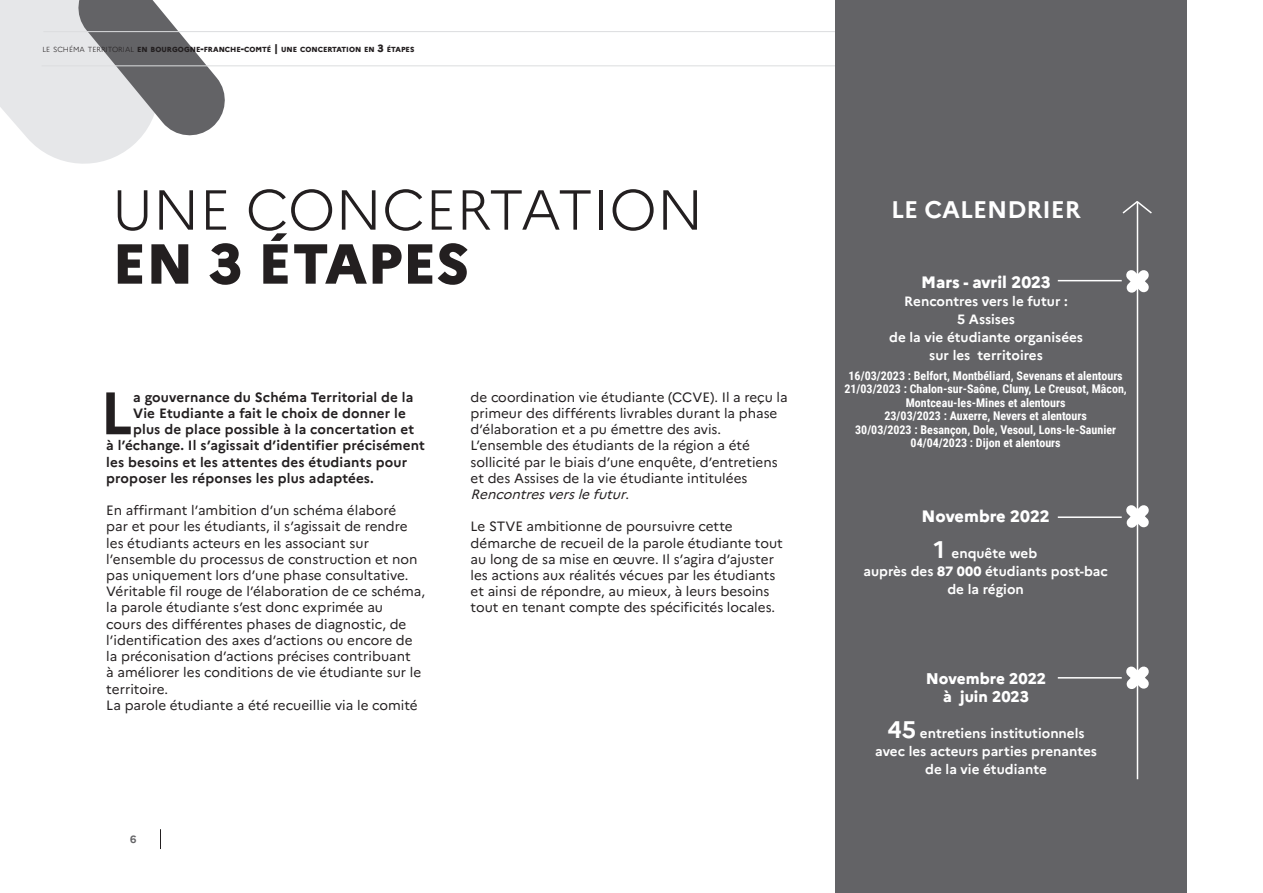
<style>
.page{position:relative;width:1263px;height:893px;background:#fff}
.page>*{position:absolute;margin:0;border:0;box-sizing:border-box;transform-origin:0 0}
.t1{font:700 59.85px "Marianne";color:#231f20}
.t2{font:300 56.25px "Marianne";color:#231f20}
.t3{font:800 56.25px "Marianne";color:#231f20}
.t4{font:700 24px "Marianne";color:#fff}
.t5{font:800 16.5px "Marianne";color:#fff}
.t6{font:800 15.45px/18px "Marianne";color:#fff;text-align:center}
.t7{font:13.5px/16.2px "Marianne";color:#231f20}
.t8{font:700 13.5px "Marianne";letter-spacing:.01em;color:#231f20}
.t9{font:700 13.5px/18px "Marianne";color:#fff;text-align:center}
.t10{font:700 12px/13.5px "Roboto Condensed";color:#fff;text-align:center}
.t11{font:700 10.5px "Marianne";color:#636366}
.t12{font:800 7.35px "Marianne";color:#231f20}
.s1{font-weight:300}
.s2{font-size:10.5px}
.s3{font-style:italic}
.s4{font-size:24px}
.s5{font-weight:800}
</style>
<div class="page">
<svg style="left:0;top:0;width:229px;height:164px"></svg>
<hr style="left:43px;top:31px;width:1049px;height:1px;background:#dcdddf">
<hr style="left:42px;top:66px;width:1050px;height:1px;background:#dcdddf">
<div style="left:835px;top:0;width:351px;height:893px;background:#636366"></div>
<svg style="left:1122px;top:201px;width:30px;height:14px"></svg>
<hr style="left:1058px;top:280px;width:64px;height:1px;background:#fff">
<hr style="left:1058px;top:516px;width:64px;height:2px;background:#fff">
<hr style="left:1058px;top:677px;width:64px;height:2px;background:#fff">
<svg style="left:160px;top:829px;width:1px;height:20px"></svg>
<hr style="left:1137px;top:202px;width:1px;height:577px;background:#fff">
<svg style="left:1126px;top:270px;width:23px;height:23px"></svg>
<svg style="left:1126px;top:505px;width:23px;height:23px"></svg>
<svg style="left:1126px;top:666px;width:23px;height:24px"></svg>
<p class="t12" style="left:43px;top:45px;width:373px"><span class="s1">LE SCHÉMA TERRITORIAL</span> EN BOURGOGNE<span class="s2">-</span>FRANCHE<span class="s2">-</span>COMTÉ <span class="s2">|</span> UNE CONCERTATION EN <span class="s2">3</span> ÉTAPES</p>
<h2 class="t2" style="left:112px;top:175px;width:593px">UNE CONCERTATION</h2>
<h2 class="t3" style="left:112px;top:229px;width:358px">EN 3 ÉTAPES</h2>
<h1 class="t1" style="left:100px;top:376px;width:34px">L</h1>
<p class="t8" style="left:133px;top:389px;width:282px">a gouvernance du Schéma Territorial de la</p>
<p class="t8" style="left:133px;top:405px;width:274px">Vie Etudiante a fait le choix de donner le</p>
<p class="t8" style="left:133px;top:421px;width:282px">plus de place possible à la concertation et</p>
<p class="t8" style="left:106px;top:437px;width:320px">à l’échange. Il s’agissait d’identifier précisément</p>
<p class="t8" style="left:106px;top:454px;width:302px">les besoins et les attentes des étudiants pour</p>
<p class="t8" style="left:106px;top:470px;width:269px">proposer les réponses les plus adaptées.</p>
<p class="t7" style="left:106px;top:502px;width:320px">En affirmant l’ambition d’un schéma élaboré<br>par et pour les étudiants, il s’agissait de rendre les étudiants acteurs en les associant sur l’ensemble du processus de construction et non pas uniquement lors d’une phase consultative.<br>Véritable fil rouge de l’élaboration de ce schéma, la parole étudiante s’est donc exprimée au<br>cours des différentes phases de diagnostic, de l’identification des axes d’actions ou encore de la préconisation d’actions précises contribuant<br>à améliorer les conditions de vie étudiante sur le territoire.<br>La parole étudiante a été recueillie via le comité</p>
<p class="t7" style="left:471px;top:389px;width:319px">de coordination vie étudiante (CCVE). Il a reçu la primeur des différents livrables durant la phase d’élaboration et a pu émettre des avis.<br>L’ensemble des étudiants de la région a été sollicité par le biais d’une enquête, d’entretiens et des Assises de la vie étudiante intitulées <span class="s3">Rencontresverslefutur</span>.</p>
<p class="t7" style="left:471px;top:519px;width:314px">Le STVE ambitionne de poursuivre cette démarche de recueil de la parole étudiante tout au long de sa mise en œuvre. Il s’agira d’ajuster les actions aux réalités vécues par les étudiants et ainsi de répondre, au mieux, à leurs besoins tout en tenant compte des spécificités locales.</p>
<p class="t11" style="left:130px;top:833px;width:8px">6</p>
<h3 class="t4" style="left:891px;top:195px;width:191px">LE CALENDRIER</h3>
<p class="t5" style="left:921px;top:272px;width:131px">Mars - avril 2023</p>
<p class="t9" style="left:889px;top:292px;width:195px">Rencontres vers le futur :<br>5 Assises<br>de la vie étudiante organisées sur les territoires</p>
<p class="t10" style="left:844px;top:368px;width:284px">16/03/2023 : Belfort, Montbéliard, Sevenans et alentours 21/03/2023 : Chalon-sur-Saône, Cluny, Le Creusot, Mâcon, Montceau-les-Mines et alentours<br>23/03/2023 : Auxerre, Nevers et alentours<br>30/03/2023 : Besançon, Dole, Vesoul, Lons-le-Saunier 04/04/2023 : Dijon et alentours</p>
<p class="t5" style="left:921px;top:506px;width:130px">Novembre 2022</p>
<p class="t9" style="left:863px;top:544px;width:246px"><span class="s4">1</span> enquête web<br>auprès des <span class="s5">87 000</span> étudiants post-bac de la région</p>
<p class="t6" style="left:926px;top:669px;width:122px">Novembre 2022 à juin 2023</p>
<p class="t9" style="left:875px;top:724px;width:223px"><span class="s4">45</span> entretiens institutionnels avec les acteurs parties prenantes de la vie étudiante</p>
</div>
